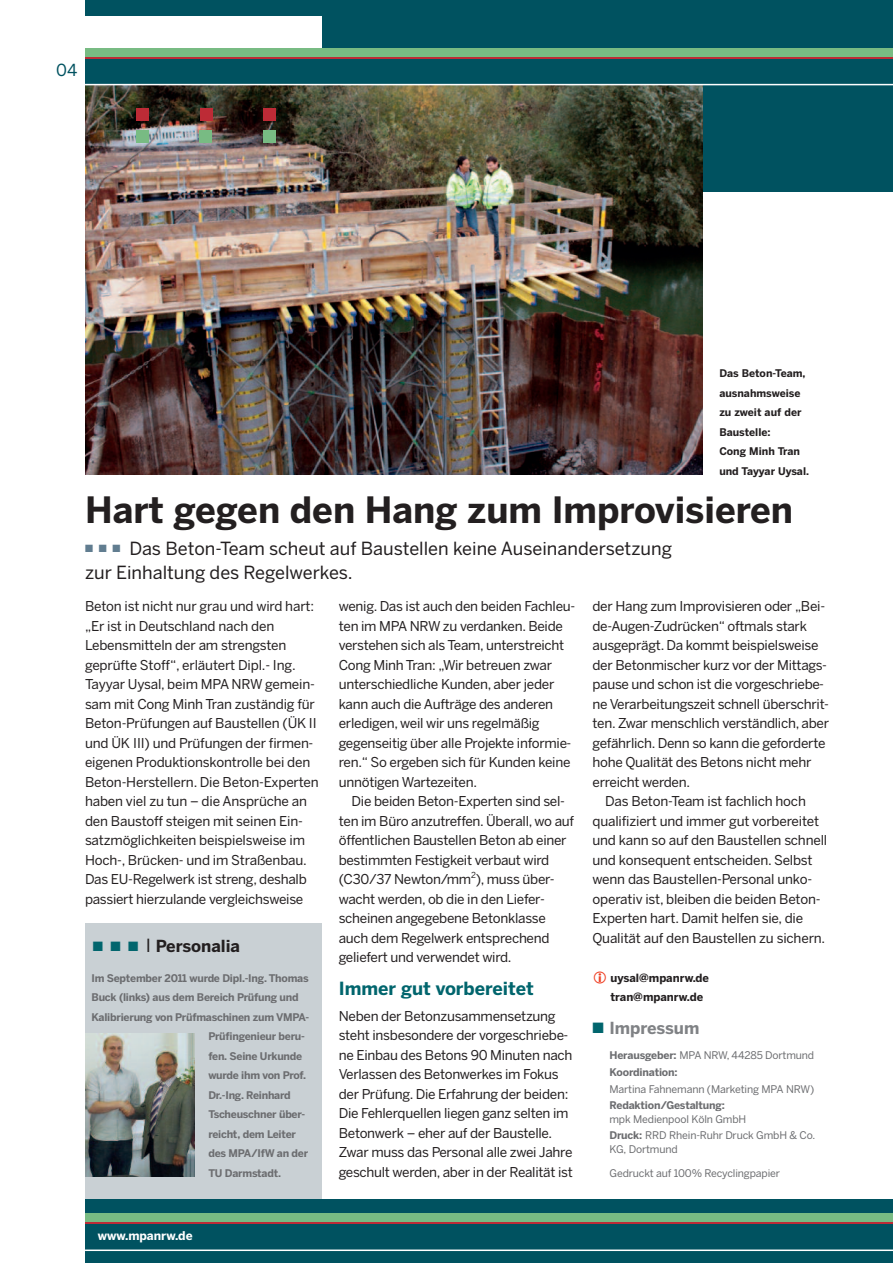
<style>
.page{position:relative;width:893px;height:1263px;background:#fff}
.page>*{position:absolute;margin:0;border:0;box-sizing:border-box;transform-origin:0 0}
.t1{font:700 36px "Benton Sans";color:#231f20}
.t2{font:18px/24px "Benton Sans";color:#231f20}
.t3{font:700 18px "Benton Sans";color:#01656d}
.t4{font:700 16.5px "Benton Sans";color:#231f20}
.t5{font:700 16.5px "Benton Sans";color:#808285}
.t6{font:16.5px "Benton Sans";color:#005260}
.t7{font:13.5px/19.5px "Benton Sans";letter-spacing:-.02em;color:#231f20}
.t8{font:700 12px "Benton Sans";color:#fff}
.t9{font:700 11.25px/19.5px "Benton Sans";color:#231f20}
.t10{font:700 10.5px/16.6px "Benton Sans";letter-spacing:-.02em;color:#6c6d70}
.t11{font:10.5px/16.6px "Benton Sans";letter-spacing:-.015em;color:#6c6d70}
.t12{font:700 10.5px/19.5px "Benton Sans";color:#231f20}
.t13{font:8.25px "Benton Sans";color:#231f20}
.s1{color:#01656d}
.s2{font-weight:400;font-size:18px}
.s3{font-weight:400}
.s4{font-weight:700}
</style>
<div class="page">
<div style="left:85px;top:0;width:808px;height:191px;background:#005260"></div>
<div style="left:70px;top:16px;width:252px;height:42px;background:#fff"></div>
<div style="left:85px;top:48px;width:808px;height:9px;background:#78bb83"></div>
<hr style="left:85px;top:57px;width:808px;height:1px;background:#bd2b36">
<div style="left:85px;top:1199px;width:808px;height:64px;background:#005260"></div>
<hr style="left:85px;top:1249px;width:808px;height:2px;background:#fff">
<div style="left:85px;top:1213px;width:808px;height:10px;background:#78bb83"></div>
<hr style="left:85px;top:1222px;width:808px;height:2px;background:#bd2b36">
<img style="left:85px;top:85px;width:617px;height:390px">
<hr style="left:85px;top:84px;width:808px;height:1px;background:#fff">
<div style="left:263px;top:109px;width:13px;height:12px;background:#bd2b36"></div>
<div style="left:200px;top:109px;width:13px;height:12px;background:#bd2b36"></div>
<div style="left:136px;top:109px;width:13px;height:12px;background:#bd2b36"></div>
<div style="left:263px;top:130px;width:12px;height:12px;background:#78bb83"></div>
<div style="left:199px;top:130px;width:13px;height:12px;background:#78bb83"></div>
<div style="left:136px;top:130px;width:13px;height:12px;background:#78bb83"></div>
<div style="left:85px;top:923px;width:237px;height:276px;background:#c9d0d4"></div>
<img style="left:85px;top:1033px;width:110px;height:144px">
<p class="t6" style="left:56px;top:61px;width:23px">04</p>
<p class="t12" style="left:719px;top:364px;width:91px">Das Beton-Team, ausnahmsweise zu zweit auf der<br>Baustelle:<br>Cong Minh Tran und Tayyar Uysal.</p>
<h1 class="t1" style="left:85px;top:489px;width:710px">Hart gegen den Hang zum Improvisieren</h1>
<h2 class="t2" style="left:85px;top:537px;width:588px"><sup>■</sup> <sup>■</sup> <sup>■</sup> Das Beton-Team scheut auf Baustellen keine Auseinandersetzung zur Einhaltung des Regelwerkes.</h2>
<p class="t7" style="left:85px;top:597px;width:235px">Beton ist nicht nur grau und wird hart: „Er ist in Deutschland nach den Lebensmitteln der am strengsten geprüfte Stoff“, erläutert Dipl.- Ing.<br>Tayyar Uysal, beim MPA NRW gemein&shy;sam mit Cong Minh Tran zuständig für Beton-Prüfungen auf Baustellen (ÜK II und ÜK III) und Prüfungen der firmen&shy;eigenen Produktionskontrolle bei den Beton-Herstellern. Die Beton-Experten haben viel zu tun – die Ansprüche an den Baustoff steigen mit seinen Ein&shy;satzmöglichkeiten beispielsweise im Hoch-, Brücken- und im Straßenbau.<br>Das EU-Regelwerk ist streng, deshalb passiert hierzulande vergleichsweise</p>
<p class="t4" style="left:93px;top:937px;width:149px"><span class="s1">■</span> <span class="s1">■</span> <span class="s1">■</span> <span class="s2">I</span> Personalia</p>
<p class="t10" style="left:91px;top:970px;width:219px">Im September 2011 wurde Dipl.-Ing. Thomas</p>
<p class="t10" style="left:91px;top:989px;width:209px">Buck (links) aus dem Bereich Prüfung und</p>
<p class="t10" style="left:91px;top:1009px;width:219px">Kalibrierung von Prüfmaschinen zum VMPA-</p>
<p class="t10" style="left:208px;top:1028px;width:98px">Prüfingenieur beru-</p>
<p class="t10" style="left:208px;top:1048px;width:95px">fen. Seine Urkunde</p>
<p class="t10" style="left:208px;top:1067px;width:99px">wurde ihm von Prof.</p>
<p class="t10" style="left:208px;top:1087px;width:84px">Dr.-Ing. Reinhard</p>
<p class="t10" style="left:208px;top:1106px;width:98px">Tscheuschner über-</p>
<p class="t10" style="left:208px;top:1126px;width:89px">reicht, dem Leiter</p>
<p class="t10" style="left:208px;top:1145px;width:101px">des MPA/IfW an der</p>
<p class="t10" style="left:208px;top:1165px;width:74px">TU Darmstadt.</p>
<p class="t8" style="left:98px;top:1229px;width:96px">www.mpanrw.de</p>
<p class="t7" style="left:339px;top:597px;width:238px">wenig. Das ist auch den beiden Fachleu&shy;ten im MPA NRW zu verdanken. Beide verstehen sich als Team, unterstreicht Cong Minh Tran: „Wir betreuen zwar unterschiedliche Kunden, aber jeder kann auch die Aufträge des anderen erledigen, weil wir uns regelmäßig gegenseitig über alle Projekte informie&shy;ren.“ So ergeben sich für Kunden keine unnötigen Wartezeiten.</p>
<p class="t7" style="left:339px;top:792px;width:237px;text-indent:13px">Die beiden Beton-Experten sind sel&shy;ten im Büro anzutreffen. Überall, wo auf öffentlichen Baustellen Beton ab einer bestimmten Festigkeit verbaut wird (C30/37 Newton/mm ), muss über-</p>
<p class="t13" style="left:471px;top:870px;width:6px">2</p>
<p class="t7" style="left:339px;top:889px;width:212px">wacht werden, ob die in den Liefer&shy;scheinen angegebene Betonklasse auch dem Regelwerk entsprechend geliefert und verwendet wird.</p>
<h2 class="t3" style="left:339px;top:978px;width:196px">Immer gut vorbereitet</h2>
<p class="t7" style="left:339px;top:1006px;width:236px">Neben der Betonzusammensetzung steht insbesondere der vorgeschriebe&shy;ne Einbau des Betons 90 Minuten nach Verlassen des Betonwerkes im Fokus der Prüfung. Die Erfahrung der beiden:<br>Die Fehlerquellen liegen ganz selten im Betonwerk – eher auf der Baustelle.<br>Zwar muss das Personal alle zwei Jahre geschult werden, aber in der Realität ist</p>
<p class="t7" style="left:592px;top:597px;width:234px">der Hang zum Improvisieren oder „Bei-</p>
<p class="t7" style="left:592px;top:616px;width:216px">de-Augen-Zudrücken“ oftmals stark</p>
<p class="t7" style="left:592px;top:636px;width:227px">ausgeprägt. Da kommt beispielsweise</p>
<p class="t7" style="left:592px;top:655px;width:236px">der Betonmischer kurz vor der Mittags-</p>
<p class="t7" style="left:592px;top:675px;width:233px">pause und schon ist die vorgeschriebe-</p>
<p class="t7" style="left:592px;top:694px;width:238px">ne Verarbeitungszeit schnell überschrit-</p>
<p class="t7" style="left:592px;top:714px;width:238px">ten. Zwar menschlich verständlich, aber</p>
<p class="t7" style="left:592px;top:733px;width:235px">gefährlich. Denn so kann die geforderte</p>
<p class="t7" style="left:592px;top:753px;width:220px">hohe Qualität des Betons nicht mehr</p>
<p class="t7" style="left:592px;top:772px;width:99px">erreicht werden.</p>
<p class="t7" style="left:605px;top:792px;width:202px">Das Beton-Team ist fachlich hoch</p>
<p class="t7" style="left:592px;top:811px;width:228px">qualifiziert und immer gut vorbereitet</p>
<p class="t7" style="left:592px;top:831px;width:236px">und kann so auf den Baustellen schnell</p>
<p class="t7" style="left:592px;top:850px;width:222px">und konsequent entscheiden. Selbst</p>
<p class="t7" style="left:592px;top:870px;width:221px">wenn das Baustellen-Personal unko-</p>
<p class="t7" style="left:592px;top:889px;width:230px">operativ ist, bleiben die beiden Beton-</p>
<p class="t7" style="left:592px;top:909px;width:212px">Experten hart. Damit helfen sie, die</p>
<p class="t7" style="left:592px;top:928px;width:234px">Qualität auf den Baustellen zu sichern.</p>
<p class="t9" style="left:610px;top:968px;width:100px">uysal@mpanrw.de tran@mpanrw.de</p>
<p class="t5" style="left:592px;top:1018px;width:109px"><span class="s1">■</span> Impressum</p>
<p class="t10" style="left:609px;top:1047px;width:206px">Herausgeber: <span class="s3">MPA NRW, 44285 Dortmund<br></span>Koordination:</p>
<p class="t11" style="left:609px;top:1081px;width:206px">Martina Fahnemann (Marketing MPA NRW)</p>
<p class="t10" style="left:609px;top:1097px;width:117px">Redaktion/Gestaltung:</p>
<p class="t11" style="left:609px;top:1111px;width:207px">mpk Medienpool Köln GmbH<br><span class="s4">Druck:</span> RRD Rhein-Ruhr Druck GmbH &amp; Co.</p>
<p class="t11" style="left:609px;top:1141px;width:70px">KG, Dortmund</p>
<p class="t11" style="left:609px;top:1164px;width:172px">Gedruckt auf 100% Recyclingpapier</p>
</div>
